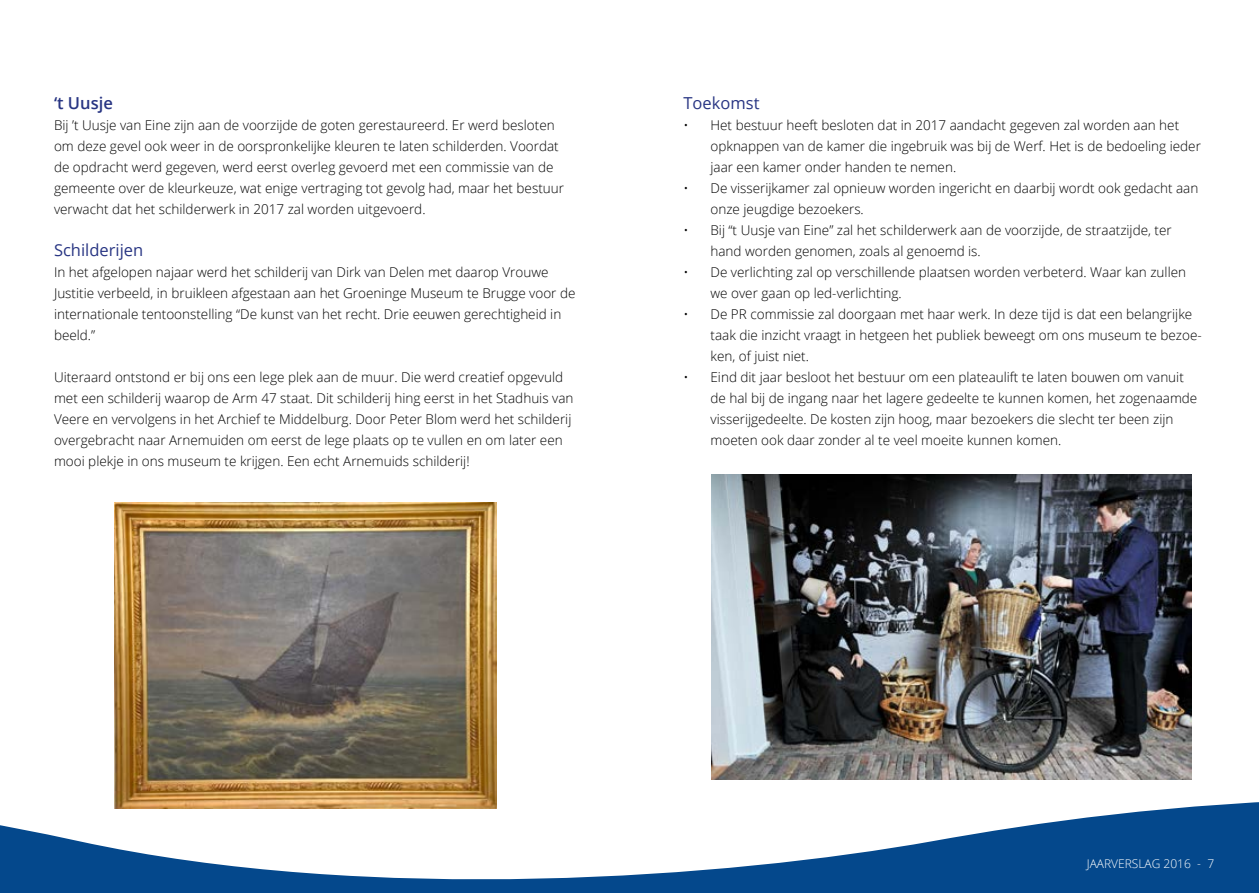
<style>
.page{position:relative;width:1259px;height:893px;background:#fff}
.page>*{position:absolute;margin:0;border:0;box-sizing:border-box;transform-origin:0 0}
.t1{font:16.5px "Open Sans";color:#283583}
.t2{font:600 16.5px "Open Sans";color:#283583}
.t3{font:300 13.5px/21px "Open Sans";color:#000}
.t4{font:300 12px "Open Sans";color:#fff}
</style>
<div class="page">
<svg style="left:0;top:770px;width:1259px;height:123px"></svg>
<img style="left:712px;top:474px;width:479px;height:306px">
<img style="left:114px;top:503px;width:382px;height:305px">
<p class="t2" style="left:54px;top:92px;width:60px">‘t Uusje</p>
<p class="t3" style="left:54px;top:115px;width:511px">Bij ’t Uusje van Eine zijn aan de voorzijde de goten gerestaureerd. Er werd besloten om deze gevel ook weer in de oorspronkelijke kleuren te laten schilderden. Voordat de opdracht werd gegeven, werd eerst overleg gevoerd met een commissie van de gemeente over de kleurkeuze, wat enige vertraging tot gevolg had, maar het bestuur verwacht dat het schilderwerk in 2017 zal worden uitgevoerd.</p>
<p class="t1" style="left:54px;top:239px;width:91px">Schilderijen</p>
<p class="t3" style="left:54px;top:262px;width:523px">In het afgelopen najaar werd het schilderij van Dirk van Delen met daarop Vrouwe Justitie verbeeld, in bruikleen afgestaan aan het Groeninge Museum te Brugge voor de internationale tentoonstelling “De kunst van het recht. Drie eeuwen gerechtigheid in beeld.”</p>
<p class="t3" style="left:54px;top:367px;width:521px">Uiteraard ontstond er bij ons een lege plek aan de muur. Die werd creatief opgevuld met een schilderij waarop de Arm 47 staat. Dit schilderij hing eerst in het Stadhuis van Veere en vervolgens in het Archief te Middelburg. Door Peter Blom werd het schilderij overgebracht naar Arnemuiden om eerst de lege plaats op te vullen en om later een mooi plekje in ons museum te krijgen. Een echt Arnemuids schilderij!</p>
<p class="t1" style="left:683px;top:92px;width:78px">Toekomst</p>
<p class="t3" style="left:710px;top:115px;width:492px;text-indent:-27px">• Het bestuur heeft besloten dat in 2017 aandacht gegeven zal worden aan het opknappen van de kamer die ingebruik was bij de Werf. Het is de bedoeling ieder jaar een kamer onder handen te nemen.</p>
<p class="t3" style="left:710px;top:178px;width:489px;text-indent:-27px">• De visserijkamer zal opnieuw worden ingericht en daarbij wordt ook gedacht aan onze jeugdige bezoekers.</p>
<p class="t3" style="left:710px;top:220px;width:463px;text-indent:-27px">• Bij “t Uusje van Eine” zal het schilderwerk aan de voorzijde, de straatzijde, ter hand worden genomen, zoals al genoemd is.</p>
<p class="t3" style="left:710px;top:262px;width:477px;text-indent:-27px">• De verlichting zal op verschillende plaatsen worden verbeterd. Waar kan zullen we over gaan op led-verlichting.</p>
<p class="t3" style="left:710px;top:304px;width:493px;text-indent:-27px">• De PR commissie zal doorgaan met haar werk. In deze tijd is dat een belangrijke taak die inzicht vraagt in hetgeen het publiek beweegt om ons museum te bezoe&shy;ken, of juist niet.</p>
<p class="t3" style="left:710px;top:367px;width:488px;text-indent:-27px">• Eind dit jaar besloot het bestuur om een plateaulift te laten bouwen om vanuit de hal bij de ingang naar het lagere gedeelte te kunnen komen, het zogenaamde visserijgedeelte. De kosten zijn hoog, maar bezoekers die slecht ter been zijn moeten ook daar zonder al te veel moeite kunnen komen.</p>
<p class="t4" style="left:1086px;top:855px;width:129px">JAARVERSLAG 2016 - 7</p>
</div>
